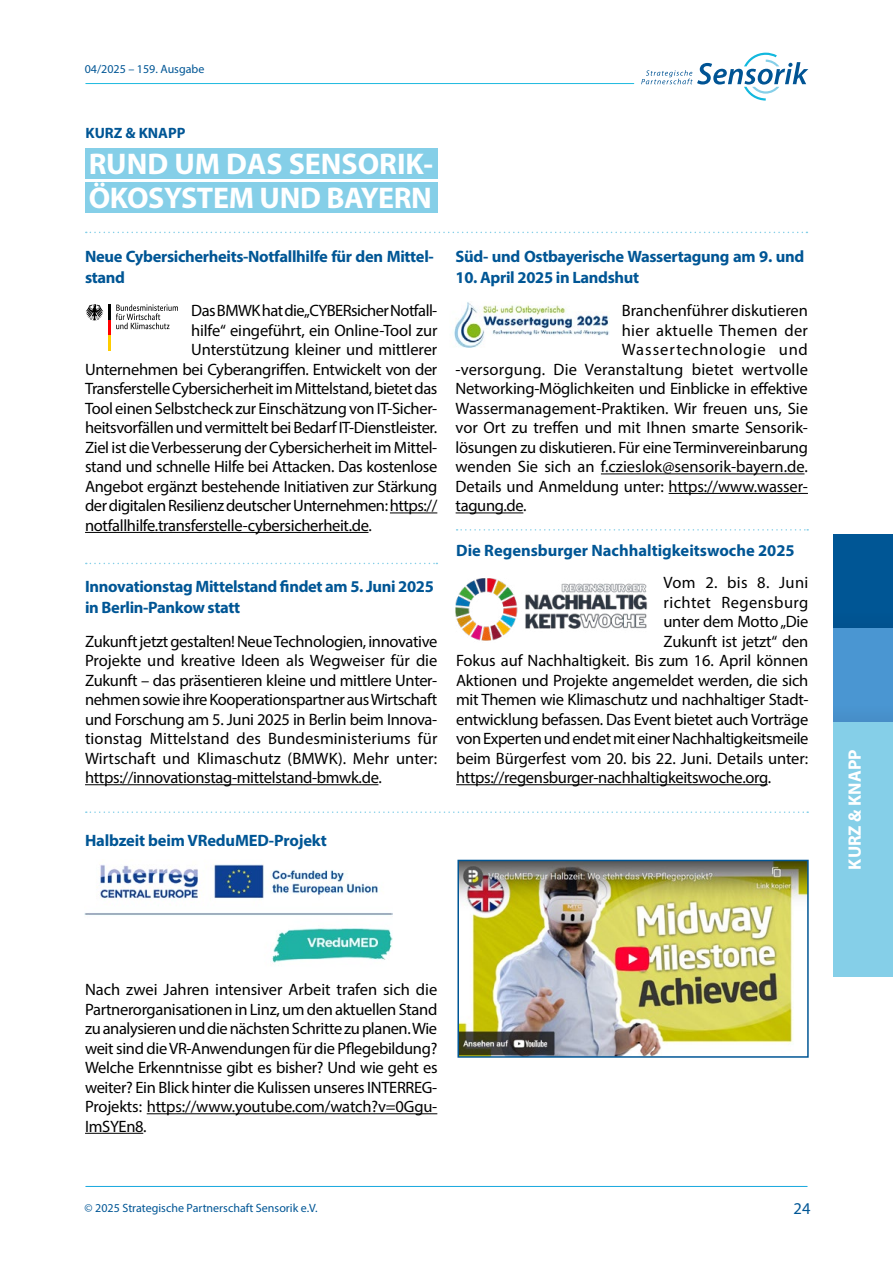
<style>
.page{position:relative;width:893px;height:1263px;background:#fff}
.page>*{position:absolute;margin:0;border:0;box-sizing:border-box;transform-origin:0 0}
.t1{font:700 30px/33.9px "Myriad Pro";letter-spacing:-.01em;color:#fff}
.t2{font:700 18px "Myriad Pro";color:#fff}
.Fließtext{font:16.5px/19.5px "Myriad Pro";letter-spacing:-.02em;color:#000;text-align:justify}
.Headline_Fließtext{font:700 16.5px/21px "Myriad Pro";letter-spacing:-.02em;color:#005695}
.Fließtext-2{font:16.5px "Myriad Pro";color:#000}
.Fließtext-3{font:16.5px "Myriad Pro";letter-spacing:.015em;color:#000}
.Headline_Fließtext-2{font:700 16.5px "Myriad Pro";color:#005695}
.Fließtext-4{font:16.5px "Myriad Pro";letter-spacing:.02em;color:#000}
.Fließtext-5{font:16.5px "Myriad Pro";letter-spacing:.04em;color:#000}
.Fließtext-6{font:16.5px "Myriad Pro";letter-spacing:.025em;color:#000}
.t3{font:16.5px "Myriad Pro";color:#005695}
.t4{font:700 15px "Myriad Pro";color:#005695}
.t5{font:12px "Myriad Pro";color:#005695}
</style>
<div class="page">
<svg style="left:641px;top:53px;width:167px;height:48px"></svg>
<hr style="left:86px;top:83px;width:548px;height:1px;background:#1dbadf">
<hr style="left:86px;top:1186px;width:721px;height:1px;background:#16a8de">
<div style="left:833px;top:721px;width:60px;height:255px;background:#85cfe8"></div>
<div style="left:833px;top:534px;width:60px;height:94px;background:#005695"></div>
<div style="left:833px;top:628px;width:60px;height:93px;background:#4a96d2"></div>
<div style="left:85px;top:149px;width:352px;height:30px;background:#85cfe8"></div>
<div style="left:85px;top:182px;width:352px;height:31px;background:#85cfe8"></div>
<svg style="left:86px;top:232px;width:721px;height:1px"></svg>
<hr style="left:390px;top:512px;width:47px;height:1px;background:#000">
<hr style="left:85px;top:532px;width:283px;height:1px;background:#000">
<hr style="left:85px;top:784px;width:293px;height:1px;background:#000">
<hr style="left:601px;top:473px;width:203px;height:1px;background:#000">
<hr style="left:669px;top:493px;width:139px;height:1px;background:#000">
<hr style="left:456px;top:512px;width:67px;height:1px;background:#000">
<svg style="left:86px;top:563px;width:351px;height:1px"></svg>
<svg style="left:86px;top:811px;width:722px;height:2px"></svg>
<svg style="left:457px;top:529px;width:351px;height:2px"></svg>
<hr style="left:456px;top:784px;width:312px;height:1px;background:#000">
<img style="left:456px;top:578px;width:192px;height:63px">
<svg style="left:116px;top:304px;width:62px;height:25px"></svg>
<svg style="left:86px;top:304px;width:17px;height:17px"></svg>
<hr style="left:108px;top:305px;width:3px;height:15px;background:#000">
<hr style="left:108px;top:320px;width:3px;height:15px;background:#f00">
<hr style="left:108px;top:335px;width:3px;height:15px;background:#fc0">
<img style="left:454px;top:302px;width:155px;height:46px">
<hr style="left:147px;top:1113px;width:290px;height:1px;background:#000">
<hr style="left:85px;top:1133px;width:58px;height:1px;background:#000">
<img style="left:460px;top:863px;width:346px;height:192px">
<div style="left:457px;top:860px;width:352px;height:198px;border:2px solid #005695"></div>
<img style="left:85px;top:864px;width:308px;height:99px">
<p class="t5" style="left:85px;top:62px;width:121px">04/2025 – 159. Ausgabe</p>
<p class="t4" style="left:85px;top:123px;width:102px">KURZ &amp; KNAPP</p>
<p class="t1" style="left:89px;top:146px;width:346px">RUND UM DAS SENSORIK-<br>ÖKOSYSTEM UND BAYERN</p>
<h4 class="Headline_Fließtext" style="left:85px;top:245px;width:350px">Neue Cybersicherheits-Notfallhilfe für den Mittel&shy;stand</h4>
<p class="Fließtext" style="left:191px;top:301px;width:248px">Das BMWK hat die „CYBERsicher Notfall-</p>
<p class="Fließtext" style="left:191px;top:320px;width:248px">hilfe“ eingeführt, ein Online-Tool zur</p>
<p class="Fließtext" style="left:191px;top:340px;width:247px">Unterstützung kleiner und mittlerer</p>
<p class="Fließtext" style="left:85px;top:359px;width:354px">Unternehmen bei Cyberangriffen. Entwickelt von der</p>
<p class="Fließtext" style="left:85px;top:379px;width:354px">Transferstelle Cybersicherheit im Mittelstand, bietet das</p>
<p class="Fließtext" style="left:85px;top:398px;width:354px">Tool einen Selbstcheck zur Einschätzung von IT-Sicher-</p>
<p class="Fließtext" style="left:85px;top:418px;width:354px">heitsvorfällen und vermittelt bei Bedarf IT-Dienstleister.</p>
<p class="Fließtext" style="left:85px;top:437px;width:354px">Ziel ist die Verbesserung der Cybersicherheit im Mittel-</p>
<p class="Fließtext" style="left:85px;top:457px;width:354px">stand und schnelle Hilfe bei Attacken. Das kostenlose</p>
<p class="Fließtext" style="left:85px;top:476px;width:354px">Angebot ergänzt bestehende Initiativen zur Stärkung</p>
<p class="Fließtext" style="left:85px;top:496px;width:354px">der digitalen Resilienz deutscher Unternehmen: https://</p>
<p class="Fließtext" style="left:85px;top:515px;width:288px">notfallhilfe.transferstelle-cybersicherheit.de.</p>
<h4 class="Headline_Fließtext" style="left:85px;top:575px;width:350px">Innovationstag Mittelstand findet am 5. Juni 2025 in Berlin-Pankow statt</h4>
<p class="Fließtext" style="left:85px;top:631px;width:354px">Zukunft jetzt gestalten! Neue Technologien, innovative Projekte und kreative Ideen als Wegweiser für die Zukunft – das präsentieren kleine und mittlere Unter&shy;nehmen sowie ihre Kooperationspartner aus Wirtschaft und Forschung am 5. Juni 2025 in Berlin beim Innova&shy;tionstag Mittelstand des Bundesministeriums für Wirtschaft und Klimaschutz (BMWK). Mehr unter: https://innovationstag-mittelstand-bmwk.de.</p>
<h4 class="Headline_Fließtext" style="left:456px;top:245px;width:350px">Süd- und Ostbayerische Wassertagung am 9. und</h4>
<h4 class="Headline_Fließtext" style="left:456px;top:266px;width:185px">10. April 2025 in Landshut</h4>
<p class="Fließtext-2" style="left:622px;top:301px;width:188px">Branchenführer diskutieren</p>
<p class="Fließtext-4" style="left:622px;top:320px;width:188px">hier aktuelle Themen der</p>
<p class="Fließtext-5" style="left:622px;top:340px;width:188px">Wassertechnologie und</p>
<p class="Fließtext-3" style="left:456px;top:359px;width:354px">-versorgung. Die Veranstaltung bietet wertvolle</p>
<p class="Fließtext" style="left:456px;top:379px;width:354px">Networking-Möglichkeiten und Einblicke in effektive</p>
<p class="Fließtext-2" style="left:456px;top:398px;width:354px">Wassermanagement-Praktiken. Wir freuen uns, Sie</p>
<p class="Fließtext" style="left:456px;top:418px;width:354px">vor Ort zu treffen und mit Ihnen smarte Sensorik-</p>
<p class="Fließtext" style="left:456px;top:437px;width:354px">lösungen zu diskutieren. Für eine Terminvereinbarung</p>
<p class="Fließtext-2" style="left:456px;top:457px;width:354px">wenden Sie sich an f.czieslok@sensorik-bayern.de.</p>
<p class="Fließtext" style="left:456px;top:476px;width:354px">Details und Anmeldung unter: https://www.wasser-</p>
<p class="Fließtext" style="left:456px;top:496px;width:73px">tagung.de.</p>
<h4 class="Headline_Fließtext-2" style="left:456px;top:540px;width:340px">Die Regensburger Nachhaltigkeitswoche 2025</h4>
<p class="Fließtext-4" style="left:663px;top:572px;width:146px">Vom 2. bis 8. Juni</p>
<p class="Fließtext-6" style="left:663px;top:592px;width:146px">richtet Regensburg</p>
<p class="Fließtext" style="left:663px;top:611px;width:146px">unter dem Motto „Die</p>
<p class="Fließtext" style="left:663px;top:631px;width:146px">Zukunft ist jetzt“ den</p>
<p class="Fließtext" style="left:456px;top:650px;width:354px">Fokus auf Nachhaltigkeit. Bis zum 16. April können</p>
<p class="Fließtext" style="left:456px;top:670px;width:354px">Aktionen und Projekte angemeldet werden, die sich</p>
<p class="Fließtext" style="left:456px;top:689px;width:354px">mit Themen wie Klimaschutz und nachhaltiger Stadt-</p>
<p class="Fließtext" style="left:456px;top:709px;width:354px">entwicklung befassen. Das Event bietet auch Vorträge</p>
<p class="Fließtext" style="left:456px;top:728px;width:354px">von Experten und endet mit einer Nachhaltigkeitsmeile</p>
<p class="Fließtext" style="left:456px;top:748px;width:354px">beim Bürgerfest vom 20. bis 22. Juni. Details unter:</p>
<p class="Fließtext" style="left:456px;top:767px;width:316px">https://regensburger-nachhaltigkeitswoche.org.</p>
<h4 class="Headline_Fließtext" style="left:85px;top:829px;width:243px">Halbzeit beim VReduMED-Projekt</h4>
<p class="t2" style="left:843px;top:869px;width:122px;rotate:-90deg">KURZ &amp; KNAPP</p>
<p class="Fließtext" style="left:85px;top:979px;width:354px">Nach zwei Jahren intensiver Arbeit trafen sich die Partnerorganisationen in Linz, um den aktuellen Stand zu analysieren und die nächsten Schritte zu planen. Wie weit sind die VR-Anwendungen für die Pflegebildung?<br>Welche Erkenntnisse gibt es bisher? Und wie geht es weiter? Ein Blick hinter die Kulissen unseres INTERREG-Projekts: https://www.youtube.com/watch?v=0Ggu-ImSYEn8.</p>
<p class="t5" style="left:85px;top:1201px;width:235px">© 2025 Strategische Partnerschaft Sensorik e.V.</p>
<p class="t3" style="left:793px;top:1198px;width:18px">24</p>
</div>
